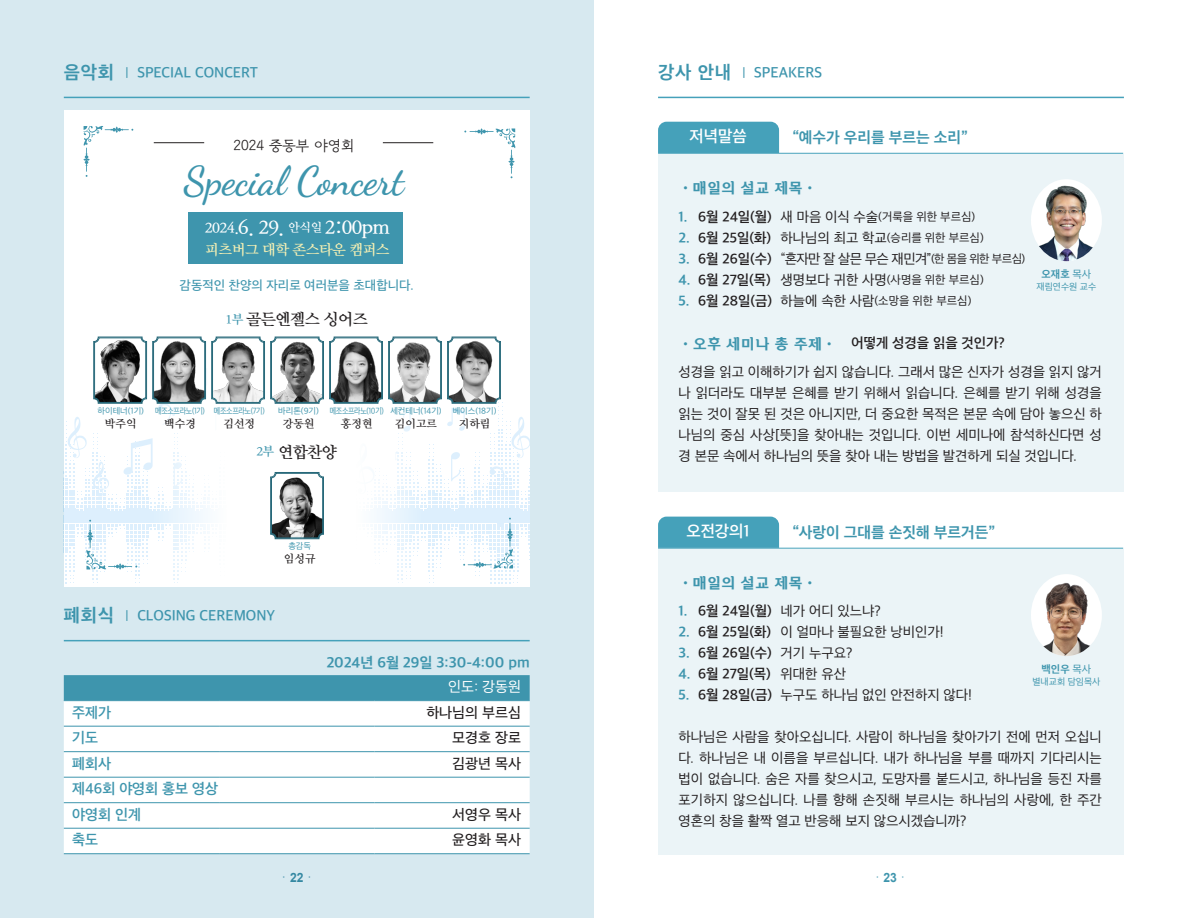
<style>
.page{position:relative;width:1187px;height:918px;background:#fff}
.page>*{position:absolute;margin:0;border:0;box-sizing:border-box;transform-origin:0 0}
.t1{font:40.2px "Dancing Script";color:#3e95ad}
.t2{font:19.65px "DX Nmu Std 40";letter-spacing:-.04em;color:#fff}
.t3{font:600 16.5px "Apple SD Gothic Neo";color:#fff}
.t4{font:16.2px "DX Nmu Std 40";letter-spacing:-.04em;color:#231f20}
.t5{font:700 15.75px "Apple SD Gothic Neo";color:#3e95ad}
.t6{font:600 15px "Apple SD Gothic Neo";color:#3e95ad}
.t7{font:500 15px "Apple SD Gothic Neo";color:#231f20}
.t8{font:700 15px "Apple SD Gothic Neo";color:#3e95ad}
.t9{font:15px "Apple SD Gothic Neo";color:#fff}
.t10{font:14.7px "DX Nmu Std 40";letter-spacing:-.04em;color:#f5f0b4}
.t11{font:14.55px "DXKPG Std B";color:#231f20}
.t12{font:14.25px/21px "Apple SD Gothic Neo";color:#231f20;text-align:justify}
.t13{font:600 14.25px "Apple SD Gothic Neo";color:#231f20}
.t14{font:14.25px "Apple SD Gothic Neo";letter-spacing:-.04em;color:#231f20}
.t15{font:14.25px "DX Log Std B";color:#3e95ad}
.t16{font:500 13.2px "Apple SD Gothic Neo";color:#3e95ad}
.t17{font:12px "Apple SD Gothic Neo";color:#231f20}
.t18{font:11.25px "DX Nmu Std 40";color:#231f20}
.t19{font:700 10.8px "Apple SD Gothic Neo";color:#3e95ad}
.t20{font:9.75px "DX Ngo Std 20";color:#3e95ad;scale:.95 1}
.t21{font:9.45px "Apple SD Gothic Neo";color:#3e95ad}
.t22{font:8.7px "Apple SD Gothic Neo";letter-spacing:-.04em;color:#3e95ad}
.t23{font:8.7px "Apple SD Gothic Neo";letter-spacing:-.04em;color:#3e95ad;scale:.85 1}
.s1{font-weight:700;font-size:18.75px}
.s2{font-weight:800}
.s3{font-size:14.7px}
.s4{font-size:12.3px}
.s5{font-size:12.45px;color:#3e95ad}
.s6{font-weight:700;font-size:14.25px;color:#3e95ad}
.s7{font-weight:600;font-size:14.25px}
.s8{font-size:14.25px}
.s9{font-weight:700;color:#3e95ad}
.s10{font-weight:600}
.s11{font-size:12px}
.s12{font-family:"DX Log Std B";font-weight:400;color:#3e95ad}
.s13{font-weight:400}
.s14{font-family:"Arial";font-weight:700;font-size:12.75px}
</style>
<div class="page">
<div style="left:658px;top:549px;width:465px;height:305px;background:#ebf4f7"></div>
<div style="left:658px;top:154px;width:465px;height:338px;background:#ebf4f7"></div>
<div style="left:0;top:0;width:593px;height:918px;background:#d7e9f0"></div>
<hr style="left:64px;top:640px;width:465px;height:1px;background:#45a1ba">
<hr style="left:64px;top:97px;width:465px;height:1px;background:#45a1ba">
<hr style="left:658px;top:97px;width:465px;height:1px;background:#45a1ba">
<svg style="left:64px;top:675px;width:465px;height:76px"></svg>
<div style="left:64px;top:753px;width:465px;height:100px;background:#fff"></div>
<hr style="left:64px;top:700px;width:155px;height:1px;background:#3e95ad">
<hr style="left:219px;top:700px;width:155px;height:1px;background:#3e95ad">
<hr style="left:374px;top:700px;width:155px;height:1px;background:#3e95ad">
<hr style="left:64px;top:726px;width:155px;height:1px;background:#3e95ad">
<hr style="left:219px;top:726px;width:155px;height:1px;background:#3e95ad">
<hr style="left:374px;top:726px;width:155px;height:1px;background:#3e95ad">
<hr style="left:64px;top:751px;width:155px;height:1px;background:#3e95ad">
<hr style="left:219px;top:751px;width:155px;height:1px;background:#3e95ad">
<hr style="left:374px;top:751px;width:155px;height:1px;background:#3e95ad">
<hr style="left:64px;top:777px;width:155px;height:1px;background:#3e95ad">
<hr style="left:219px;top:777px;width:155px;height:1px;background:#3e95ad">
<hr style="left:374px;top:777px;width:155px;height:1px;background:#3e95ad">
<hr style="left:64px;top:802px;width:155px;height:1px;background:#3e95ad">
<hr style="left:219px;top:802px;width:155px;height:1px;background:#3e95ad">
<hr style="left:374px;top:802px;width:155px;height:1px;background:#3e95ad">
<hr style="left:64px;top:828px;width:155px;height:1px;background:#3e95ad">
<hr style="left:219px;top:828px;width:155px;height:1px;background:#3e95ad">
<hr style="left:374px;top:828px;width:155px;height:1px;background:#3e95ad">
<hr style="left:64px;top:853px;width:155px;height:1px;background:#3e95ad">
<hr style="left:219px;top:853px;width:155px;height:1px;background:#3e95ad">
<hr style="left:374px;top:853px;width:155px;height:1px;background:#3e95ad">
<div style="left:64px;top:111px;width:465px;height:476px;background:#fff"></div>
<div style="left:188px;top:212px;width:214px;height:52px;background:#3e95ad"></div>
<svg style="left:83px;top:126px;width:50px;height:51px"></svg>
<svg style="left:464px;top:128px;width:51px;height:50px"></svg>
<svg style="left:64px;top:336px;width:466px;height:247px"></svg>
<div style="left:448px;top:338px;width:51px;height:65px;border:1px solid #27697a;border-radius:4px"></div>
<hr style="left:154px;top:142px;width:50px;height:1px;background:#231f20">
<hr style="left:383px;top:142px;width:50px;height:1px;background:#231f20">
<div style="left:658px;top:122px;width:121px;height:31px;background:#45a1ba"></div>
<div style="left:658px;top:517px;width:121px;height:31px;background:#45a1ba"></div>
<hr style="left:658px;top:153px;width:465px;height:1px;background:#45a1ba">
<hr style="left:658px;top:548px;width:465px;height:1px;background:#45a1ba">
<img style="left:1031px;top:180px;width:70px;height:81px">
<img style="left:1031px;top:574px;width:70px;height:82px">
<p class="t6" style="left:64px;top:64px;width:196px"><span class="s1">음악회</span> <span class="s2">–</span> SPECIAL CONCERT</p>
<p class="t6" style="left:658px;top:64px;width:165px"><span class="s1">강사 안내</span> <span class="s2">–</span> SPEAKERS</p>
<p class="t11" style="left:233px;top:138px;width:122px">2024 중동부 야영회</p>
<p class="t1" style="left:184px;top:150px;width:222px">Special Concert</p>
<p class="t2" style="left:205px;top:217px;width:187px"><span class="s3">2024.</span>6. 29. <span class="s4">안식일</span> 2:00pm</p>
<p class="t10" style="left:205px;top:242px;width:186px">피츠버그 대학 존스타운 캠퍼스</p>
<p class="t16" style="left:179px;top:278px;width:236px">감동적인 찬양의 자리로 여러분을 초대합니다.</p>
<p class="t4" style="left:225px;top:311px;width:144px"><span class="s5">1부</span> 골든엔젤스 싱어즈</p>
<p class="t22" style="left:97px;top:406px;width:48px">하이테너(1기)</p>
<p class="t18" style="left:105px;top:418px;width:33px">박주익</p>
<p class="t23" style="left:155px;top:406px;width:60px">메조소프라노(1기)</p>
<p class="t18" style="left:164px;top:418px;width:33px">백수경</p>
<p class="t23" style="left:214px;top:406px;width:61px">메조소프라노(7기)</p>
<p class="t18" style="left:223px;top:418px;width:33px">김선정</p>
<p class="t22" style="left:278px;top:406px;width:42px">바리톤(9기)</p>
<p class="t18" style="left:283px;top:418px;width:33px">강동원</p>
<p class="t23" style="left:330px;top:406px;width:65px">메조소프라노(10기)</p>
<p class="t18" style="left:341px;top:418px;width:33px">홍정현</p>
<p class="t22" style="left:390px;top:406px;width:53px">세컨테너(14기)</p>
<p class="t18" style="left:395px;top:418px;width:44px">김이고르</p>
<p class="t4" style="left:256px;top:444px;width:82px"><span class="s5">2부</span> 연합찬양</p>
<p class="t22" style="left:452px;top:406px;width:45px">베이스(18기)</p>
<p class="t18" style="left:459px;top:418px;width:33px">지하림</p>
<p class="t22" style="left:288px;top:541px;width:24px">총감독</p>
<p class="t18" style="left:284px;top:553px;width:33px">임성규</p>
<p class="t6" style="left:64px;top:607px;width:213px"><span class="s1">폐회식</span> <span class="s2">–</span> CLOSING CEREMONY</p>
<p class="t8" style="left:326px;top:654px;width:205px">2024년 6월 29일 3:30-4:00 pm</p>
<p class="t9" style="left:448px;top:679px;width:75px">인도: 강동원</p>
<p class="t6" style="left:72px;top:704px;width:40px">주제가</p>
<p class="t7" style="left:426px;top:704px;width:96px">하나님의 부르심</p>
<p class="t6" style="left:72px;top:730px;width:27px">기도</p>
<p class="t7" style="left:452px;top:730px;width:70px">모경호 장로</p>
<p class="t6" style="left:72px;top:755px;width:40px">폐회사</p>
<p class="t7" style="left:452px;top:755px;width:70px">김광년 목사</p>
<p class="t6" style="left:72px;top:781px;width:147px">제46회 야영회 홍보 영상</p>
<p class="t6" style="left:72px;top:806px;width:70px">야영회 인계</p>
<p class="t7" style="left:452px;top:806px;width:70px">서영우 목사</p>
<p class="t6" style="left:72px;top:832px;width:27px">축도</p>
<p class="t7" style="left:452px;top:832px;width:70px">윤영화 목사</p>
<p class="t3" style="left:689px;top:127px;width:59px">저녁말씀</p>
<p class="t5" style="left:792px;top:129px;width:177px">“예수가 우리를 부르는 소리”</p>
<p class="t15" style="left:678px;top:181px;width:140px">•매일의 설교 제목•</p>
<p class="t17" style="left:678px;top:210px;width:298px"><span class="s6">1.</span> <span class="s7">6월 24일(월)</span> <span class="s8">새 마음 이식 수술</span>(거룩을 위한 부르심)</p>
<p class="t17" style="left:678px;top:231px;width:307px"><span class="s6">2.</span> <span class="s7">6월 25일(화)</span> <span class="s8">하나님의 최고 학교</span>(승리를 위한 부르심)</p>
<p class="t14" style="left:678px;top:251px;width:348px"><span class="s9">3.</span> <span class="s10">6월 26일(수)</span> “혼자만 잘 살믄 무슨 재민겨”<span class="s11">(한 몸을 위한 부르심)</span></p>
<p class="t17" style="left:678px;top:273px;width:307px"><span class="s6">4.</span> <span class="s7">6월 27일(목)</span> <span class="s8">생명보다 귀한 사명</span>(사명을 위한 부르심)</p>
<p class="t17" style="left:678px;top:294px;width:294px"><span class="s6">5.</span> <span class="s7">6월 28일(금)</span> <span class="s8">하늘에 속한 사람</span>(소망을 위한 부르심)</p>
<p class="t13" style="left:678px;top:335px;width:328px"><span class="s12">•오후 세미나 총 주제•</span> 어떻게 성경을 읽을 것인가?</p>
<p class="t12" style="left:678px;top:362px;width:425px">성경을 읽고 이해하기가 쉽지 않습니다. 그래서 많은 신자가 성경을 읽지 않거 나 읽더라도 대부분 은혜를 받기 위해서 읽습니다. 은혜를 받기 위해 성경을 읽는 것이 잘못 된 것은 아니지만, 더 중요한 목적은 본문 속에 담아 놓으신 하 나님의 중심 사상[뜻]을 찾아내는 것입니다. 이번 세미나에 참석하신다면 성 경 본문 속에서 하나님의 뜻을 찾아 내는 방법을 발견하게 되실 것입니다.</p>
<p class="t19" style="left:1041px;top:269px;width:51px">오재호 <span class="s13">목사</span></p>
<p class="t21" style="left:1036px;top:282px;width:61px">재림연수원 교수</p>
<p class="t3" style="left:686px;top:522px;width:65px">오전강의1</p>
<p class="t5" style="left:792px;top:524px;width:205px">“사랑이 그대를 손짓해 부르거든”</p>
<p class="t15" style="left:678px;top:576px;width:140px">•매일의 설교 제목•</p>
<p class="t13" style="left:678px;top:604px;width:204px"><span class="s9">1.</span> 6월 24일(월) <span class="s13">네가 어디 있느냐?</span></p>
<p class="t12" style="left:678px;top:623px;width:266px"><span class="s9">2.</span> <span class="s10">6월 25일(화)</span> 이 얼마나 불필요한 낭비인가!</p>
<p class="t13" style="left:678px;top:646px;width:175px"><span class="s9">3.</span> 6월 26일(수) <span class="s13">거기 누구요?</span></p>
<p class="t13" style="left:678px;top:667px;width:169px"><span class="s9">4.</span> 6월 27일(목) <span class="s13">위대한 유산</span></p>
<p class="t12" style="left:678px;top:686px;width:295px"><span class="s9">5.</span> <span class="s10">6월 28일(금)</span> 누구도 하나님 없인 안전하지 않다!</p>
<p class="t12" style="left:678px;top:728px;width:425px">하나님은 사람을 찾아오십니다. 사람이 하나님을 찾아가기 전에 먼저 오십니 다. 하나님은 내 이름을 부르십니다. 내가 하나님을 부를 때까지 기다리시는 법이 없습니다. 숨은 자를 찾으시고, 도망자를 붙드시고, 하나님을 등진 자를 포기하지 않으십니다. 나를 향해 손짓해 부르시는 하나님의 사랑에, 한 주간 영혼의 창을 활짝 열고 반응해 보지 않으시겠습니까?</p>
<p class="t19" style="left:1041px;top:663px;width:51px">백인우 <span class="s13">목사</span></p>
<p class="t21" style="left:1032px;top:677px;width:69px">별내교회 담임목사</p>
<p class="t20" style="left:281px;top:872px;width:35px">· <span class="s14">22</span> ·</p>
<p class="t20" style="left:874px;top:872px;width:35px">· <span class="s14">23</span> ·</p>
</div>
